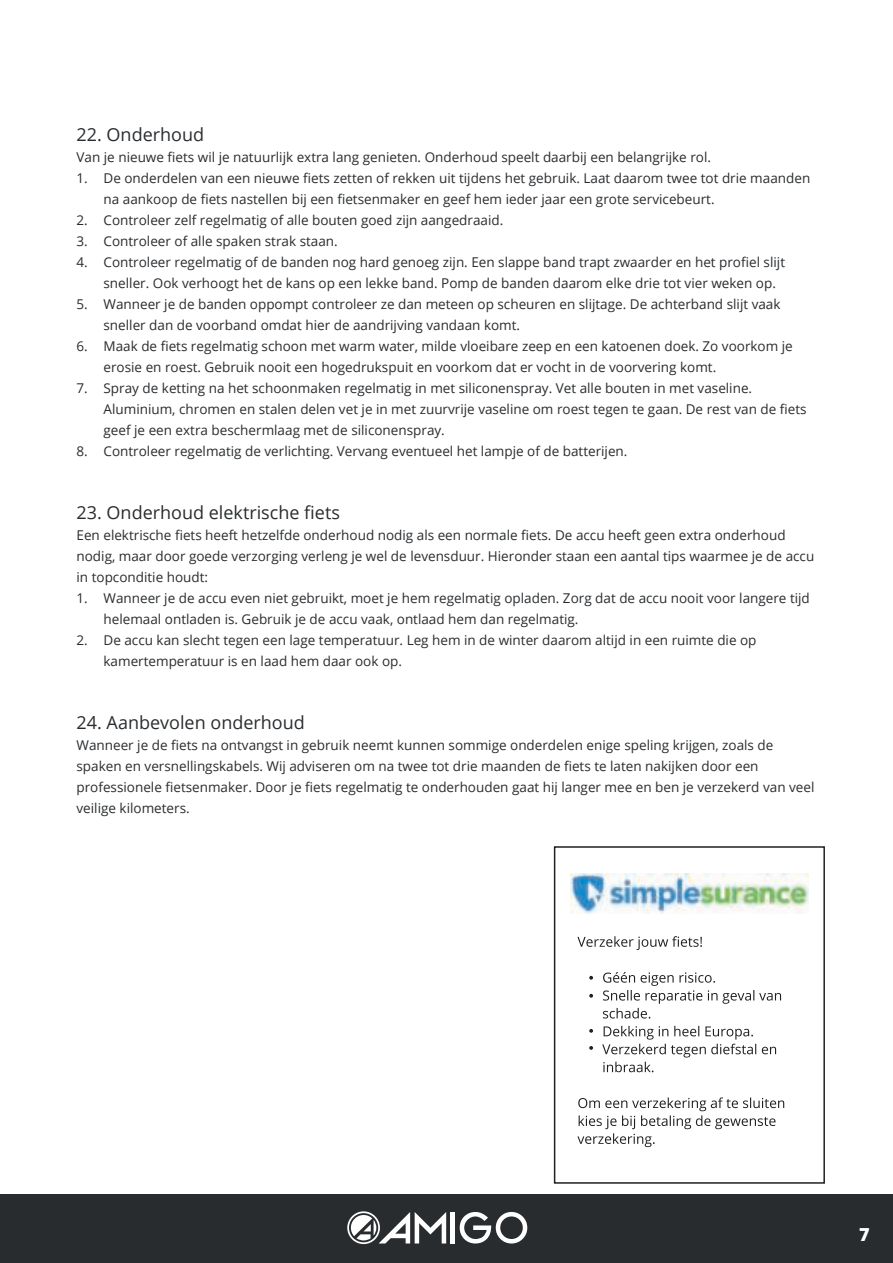
<style>
.page{position:relative;width:893px;height:1263px;background:#fff}
.page>*{position:absolute;margin:0;border:0;box-sizing:border-box;transform-origin:0 0}
.t1{font:18px "Open Sans";color:#292c2f}
.t2{font:800 18px "Open Sans";color:#fff}
.t3{font:13.5px/21px "Open Sans";color:#292c2f}
</style>
<div class="page">
<div style="left:0;top:1194px;width:893px;height:69px;background:#292c2f"></div>
<hr style="left:451px;top:1212px;width:4px;height:31px;background:#fff">
<svg style="left:460px;top:1212px;width:67px;height:31px"></svg>
<svg style="left:347px;top:1211px;width:99px;height:33px"></svg>
<div style="left:554px;top:846px;width:271px;height:338px;border:2px solid #231f20"></div>
<svg style="left:577px;top:1097px;width:207px;height:50px"></svg>
<svg style="left:602px;top:1026px;width:174px;height:46px"></svg>
<svg style="left:603px;top:972px;width:178px;height:46px"></svg>
<svg style="left:577px;top:936px;width:125px;height:14px"></svg>
<img style="left:571px;top:874px;width:237px;height:40px">
<svg style="left:589px;top:1029px;width:4px;height:4px"></svg>
<svg style="left:589px;top:976px;width:4px;height:4px"></svg>
<svg style="left:589px;top:994px;width:4px;height:4px"></svg>
<svg style="left:589px;top:1046px;width:4px;height:4px"></svg>
<h1 class="t1" style="left:77px;top:128px;width:129px">22. Onderhoud</h1>
<p class="t3" style="left:77px;top:147px;width:636px">Van je nieuwe fiets wil je natuurlijk extra lang genieten. Onderhoud speelt daarbij een belangrijke rol.</p>
<p class="t3" style="left:104px;top:169px;width:708px;text-indent:-27px">1. De onderdelen van een nieuwe fiets zetten of rekken uit tijdens het gebruik. Laat daarom twee tot drie maanden na aankoop de fiets nastellen bij een fietsenmaker en geef hem ieder jaar een grote servicebeurt.</p>
<p class="t3" style="left:77px;top:211px;width:428px">2. Controleer zelf regelmatig of alle bouten goed zijn aangedraaid.</p>
<p class="t3" style="left:77px;top:232px;width:263px">3. Controleer of alle spaken strak staan.</p>
<p class="t3" style="left:104px;top:253px;width:683px;text-indent:-27px">4. Controleer regelmatig of de banden nog hard genoeg zijn. Een slappe band trapt zwaarder en het profiel slijt sneller. Ook verhoogt het de kans op een lekke band. Pomp de banden daarom elke drie tot vier weken op.</p>
<p class="t3" style="left:104px;top:295px;width:678px;text-indent:-27px">5. Wanneer je de banden oppompt controleer ze dan meteen op scheuren en slijtage. De achterband slijt vaak sneller dan de voorband omdat hier de aandrijving vandaan komt.</p>
<p class="t3" style="left:104px;top:337px;width:691px;text-indent:-27px">6. Maak de fiets regelmatig schoon met warm water, milde vloeibare zeep en een katoenen doek. Zo voorkom je erosie en roest. Gebruik nooit een hogedrukspuit en voorkom dat er vocht in de voorvering komt.</p>
<p class="t3" style="left:104px;top:379px;width:705px;text-indent:-27px">7. Spray de ketting na het schoonmaken regelmatig in met siliconenspray. Vet alle bouten in met vaseline.<br>Aluminium, chromen en stalen delen vet je in met zuurvrije vaseline om roest tegen te gaan. De rest van de fiets geef je een extra beschermlaag met de siliconenspray.</p>
<p class="t3" style="left:77px;top:442px;width:552px">8. Controleer regelmatig de verlichting. Vervang eventueel het lampje of de batterijen.</p>
<h1 class="t1" style="left:77px;top:500px;width:265px">23. Onderhoud elektrische fiets</h1>
<p class="t3" style="left:77px;top:525px;width:739px">Een elektrische fiets heeft hetzelfde onderhoud nodig als een normale fiets. De accu heeft geen extra onderhoud nodig, maar door goede verzorging verleng je wel de levensduur. Hieronder staan een aantal tips waarmee je de accu in topconditie houdt:</p>
<p class="t3" style="left:104px;top:589px;width:708px;text-indent:-27px">1. Wanneer je de accu even niet gebruikt, moet je hem regelmatig opladen. Zorg dat de accu nooit voor langere tijd helemaal ontladen is. Gebruik je de accu vaak, ontlaad hem dan regelmatig.</p>
<p class="t3" style="left:104px;top:631px;width:654px;text-indent:-27px">2. De accu kan slecht tegen een lage temperatuur. Leg hem in de winter daarom altijd in een ruimte die op kamertemperatuur is en laad hem daar ook op.</p>
<h1 class="t1" style="left:77px;top:716px;width:230px">24. Aanbevolen onderhoud</h1>
<p class="t3" style="left:77px;top:735px;width:739px">Wanneer je de fiets na ontvangst in gebruik neemt kunnen sommige onderdelen enige speling krijgen, zoals de spaken en versnellingskabels. Wij adviseren om na twee tot drie maanden de fiets te laten nakijken door een professionele fietsenmaker. Door je fiets regelmatig te onderhouden gaat hij langer mee en ben je verzekerd van veel veilige kilometers.</p>
<h1 class="t2" style="left:859px;top:1224px;width:12px">27</h1>
</div>
